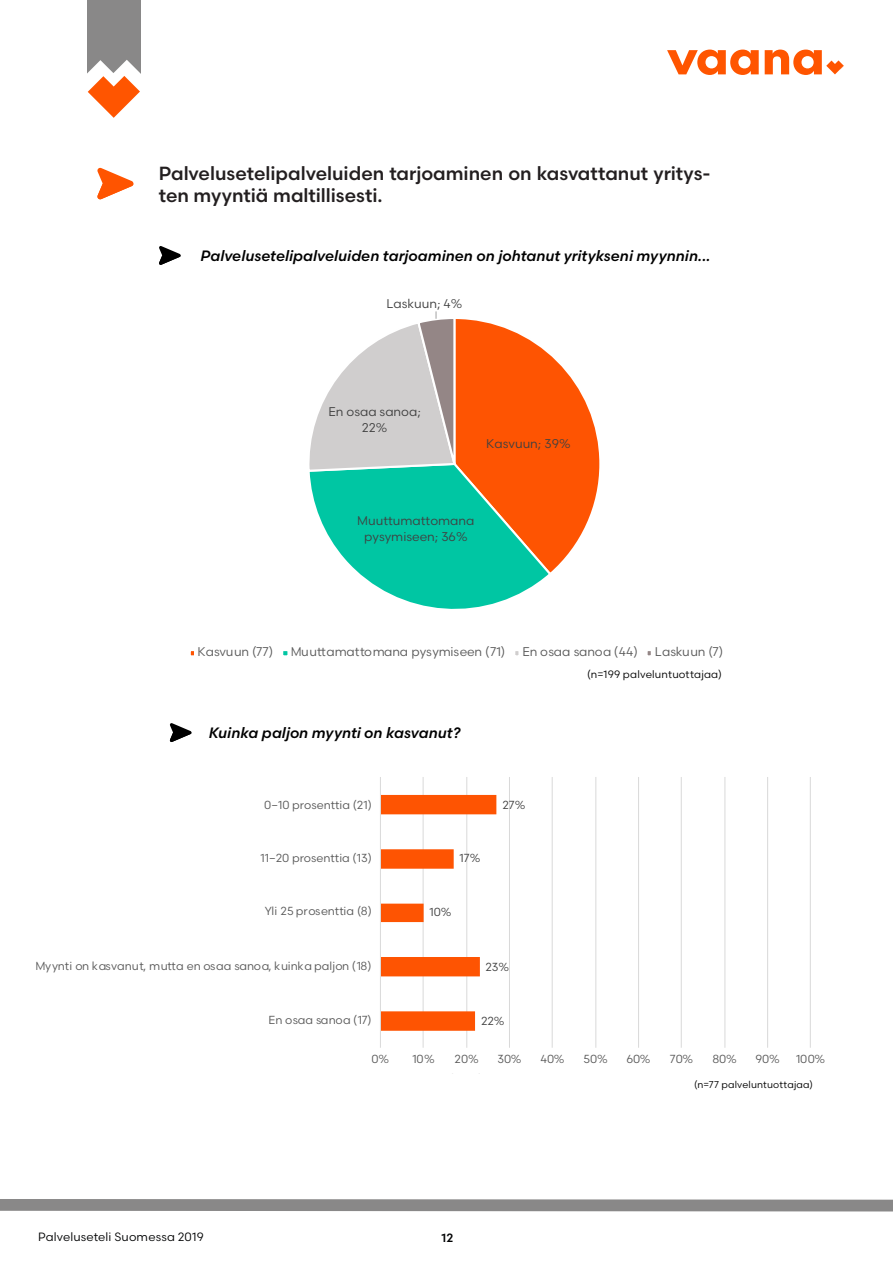
<style>
.page{position:relative;width:893px;height:1263px;background:#fff}
.page>*{position:absolute;margin:0;border:0;box-sizing:border-box;transform-origin:0 0}
.t1{font:500 19.05px/21.8px "Scandia";color:#231f20}
.t2{font:italic 500 15px "Scandia";letter-spacing:.005em;color:#000}
.t3{font:12.6px/15.8px "Scandia";color:#404040;text-align:center}
.t4{font:12.6px "Scandia";color:#595959}
.t5{font:12px "Scandia";letter-spacing:.015em;color:#020304}
.t6{font:500 12px "Scandia";color:#020304}
.t7{font:11.7px "Scandia";color:#595959}
.t8{font:11.7px "Scandia";color:#404040}
.t9{font:10.65px "Scandia";letter-spacing:.015em;color:#000}
.t10{font:9.9px "Scandia";letter-spacing:.02em;color:#000}
</style>
<div class="page">
<svg style="left:159px;top:246px;width:22px;height:19px"></svg>
<svg style="left:97px;top:168px;width:37px;height:32px"></svg>
<svg style="left:309px;top:311px;width:291px;height:298px"></svg>
<div style="left:189px;top:649px;width:7px;height:8px;border:2px solid #fff"></div>
<div style="left:281px;top:649px;width:9px;height:8px;border:2px solid #fff"></div>
<div style="left:513px;top:649px;width:8px;height:8px;border:2px solid #fff"></div>
<div style="left:645px;top:649px;width:8px;height:8px;border:2px solid #fff"></div>
<svg style="left:170px;top:723px;width:22px;height:19px"></svg>
<hr style="left:423px;top:777px;width:1px;height:271px;background:#d9d9d9">
<hr style="left:466px;top:777px;width:1px;height:271px;background:#d9d9d9">
<hr style="left:509px;top:777px;width:1px;height:271px;background:#d9d9d9">
<hr style="left:552px;top:777px;width:1px;height:271px;background:#d9d9d9">
<hr style="left:595px;top:777px;width:1px;height:271px;background:#d9d9d9">
<hr style="left:638px;top:777px;width:1px;height:271px;background:#d9d9d9">
<hr style="left:681px;top:777px;width:1px;height:271px;background:#d9d9d9">
<hr style="left:724px;top:777px;width:1px;height:271px;background:#d9d9d9">
<hr style="left:767px;top:777px;width:1px;height:271px;background:#d9d9d9">
<hr style="left:810px;top:777px;width:1px;height:271px;background:#d9d9d9">
<svg style="left:381px;top:795px;width:115px;height:236px"></svg>
<hr style="left:380px;top:777px;width:1px;height:271px;background:#d9d9d9">
<svg style="left:0;top:1199px;width:893px;height:13px;background:#939292"></svg>
<div style="left:87px;top:0;width:53px;height:76px;background:#898888"></div>
<svg style="left:87px;top:60px;width:54px;height:58px"></svg>
<svg style="left:667px;top:50px;width:92px;height:25px"></svg>
<svg style="left:765px;top:50px;width:79px;height:25px"></svg>
<h1 class="t1" style="left:159px;top:162px;width:553px">Palvelusetelipalveluiden tarjoaminen on kasvattanut yritys&shy;ten myyntiä maltillisesti.</h1>
<p class="t2" style="left:200px;top:246px;width:511px">Palvelusetelipalveluiden tarjoaminen on johtanut yritykseni myynnin...</p>
<p class="t3" style="left:387px;top:295px;width:77px">Laskuun; 4%</p>
<p class="t3" style="left:329px;top:403px;width:94px">En osaa sanoa;<br>22%</p>
<p class="t3" style="left:486px;top:436px;width:86px">Kasvuun; 39%</p>
<p class="t3" style="left:357px;top:513px;width:119px">Muuttumattomana pysymiseen; 36%</p>
<p class="t4" style="left:197px;top:644px;width:77px">Kasvuun (77)</p>
<p class="t4" style="left:291px;top:644px;width:216px">Muuttamattomana pysymiseen (71)</p>
<p class="t4" style="left:522px;top:644px;width:117px">En osaa sanoa (44)</p>
<p class="t4" style="left:655px;top:644px;width:70px">Laskuun (7)</p>
<p class="t2" style="left:209px;top:724px;width:253px">Kuinka paljon myynti on kasvanut?</p>
<p class="t7" style="left:264px;top:797px;width:109px">0–10 prosenttia (21)</p>
<p class="t7" style="left:260px;top:850px;width:113px">11–20 prosenttia (13)</p>
<p class="t7" style="left:265px;top:904px;width:108px">Yli 25 prosenttia (8)</p>
<p class="t8" style="left:459px;top:850px;width:22px">17%</p>
<p class="t8" style="left:429px;top:905px;width:24px">10%</p>
<p class="t8" style="left:503px;top:797px;width:24px">27%</p>
<p class="t7" style="left:36px;top:958px;width:337px">Myynti on kasvanut, mutta en osaa sanoa, kuinka paljon (18)</p>
<p class="t7" style="left:269px;top:1012px;width:105px">En osaa sanoa (17)</p>
<p class="t8" style="left:485px;top:959px;width:25px">23%</p>
<p class="t8" style="left:481px;top:1013px;width:25px">22%</p>
<p class="t9" style="left:587px;top:668px;width:136px">(n=199 palveluntuottajaa)</p>
<p class="t7" style="left:372px;top:1051px;width:19px">0%</p>
<p class="t7" style="left:412px;top:1051px;width:24px">10%</p>
<p class="t7" style="left:454px;top:1051px;width:26px">20%</p>
<p class="t7" style="left:497px;top:1051px;width:26px">30%</p>
<p class="t7" style="left:540px;top:1051px;width:26px">40%</p>
<p class="t7" style="left:583px;top:1051px;width:26px">50%</p>
<p class="t7" style="left:626px;top:1051px;width:26px">60%</p>
<p class="t7" style="left:670px;top:1051px;width:25px">70%</p>
<p class="t7" style="left:712px;top:1051px;width:26px">80%</p>
<p class="t7" style="left:755px;top:1051px;width:26px">90%</p>
<p class="t7" style="left:796px;top:1051px;width:31px">100%</p>
<p class="t5" style="left:38px;top:1229px;width:167px">Palveluseteli Suomessa 2019</p>
<p class="t6" style="left:441px;top:1230px;width:13px">12</p>
<p class="t10" style="left:694px;top:1078px;width:120px">(n=77 palveluntuottajaa)</p>
</div>
